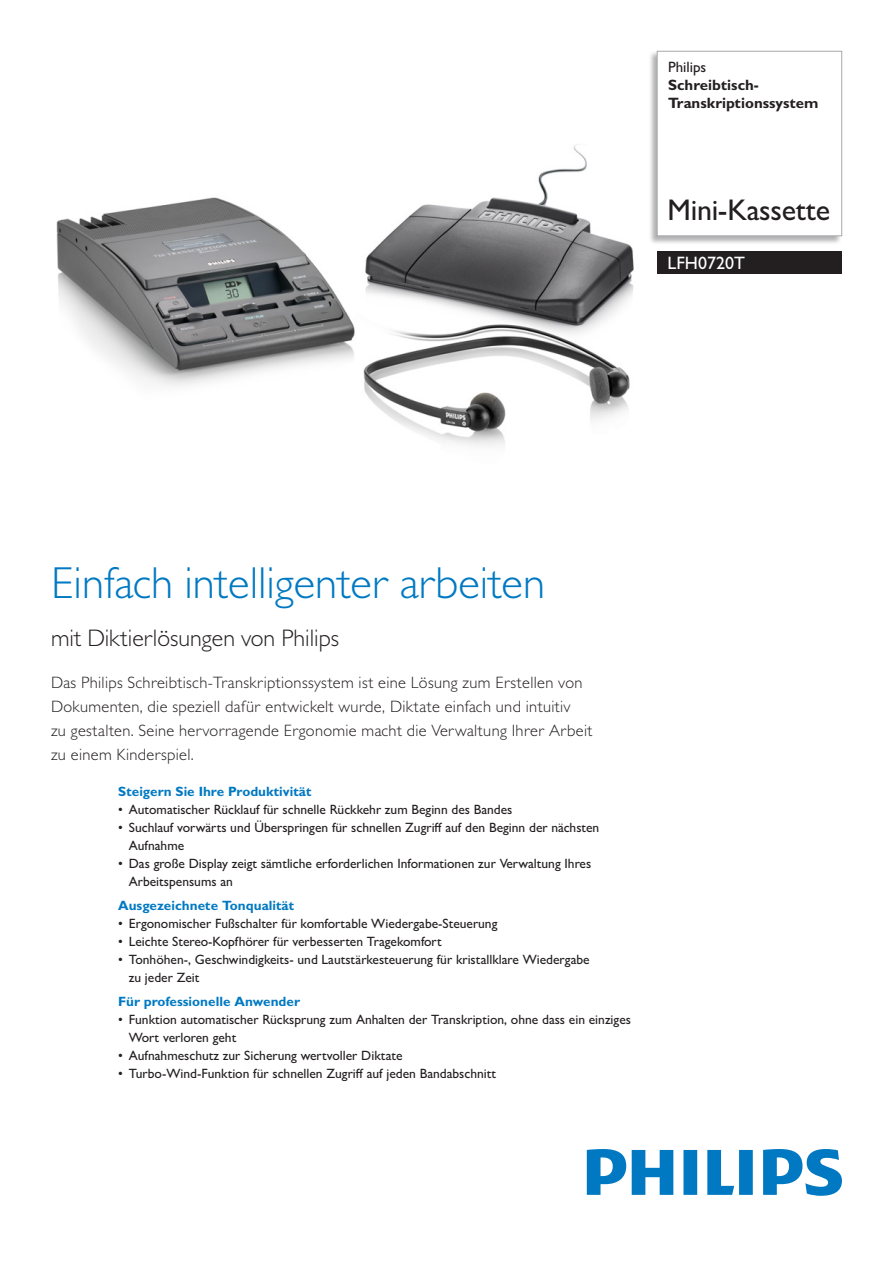
<style>
.page{position:relative;width:893px;height:1263px;background:#fff}
.page>*{position:absolute;margin:0;border:0;box-sizing:border-box;transform-origin:0 0}
.Textblock_header{font:300 45px "Gill Sans MT Pro";color:#0079c2}
.Version_1{font:500 30px "Gill Sans MT Pro";letter-spacing:-.01em;color:#231f20}
.Subheader{font:300 24px "Gill Sans MT Pro";color:#231f20}
.CNT{font:500 18px "Gill Sans MT Pro";color:#fff}
.Textblock{font:300 16.5px/24px "Gill Sans MT Pro";letter-spacing:.02em;color:#231f20}
.Descriptor{font:700 15px/18px "Gill Sans MT Pro";color:#231f20}
.Product_name{font:500 15px "Gill Sans MT Pro";color:#231f20}
.t1{font:500 13.5px/18px "Gill Sans MT Pro";color:#231f20}
.Key_benefit_area_nam{font:700 13.5px "Gill Sans MT Pro";color:#0079c2}
</style>
<div class="page">
<img style="left:56px;top:144px;width:578px;height:302px">
<svg style="left:587px;top:1149px;width:255px;height:47px"></svg>
<div style="left:648px;top:51px;width:194px;height:194px;background:#231f20;opacity:.35"></div>
<div style="left:657px;top:51px;width:185px;height:185px;background:#fff"></div>
<div style="left:657px;top:51px;width:185px;height:185px;border:1px solid #a8a9ad"></div>
<div style="left:657px;top:251px;width:185px;height:23px;background:#231f20"></div>
<p class="Product_name" style="left:668px;top:58px;width:40px">Philips</p>
<p class="Descriptor" style="left:668px;top:76px;width:152px">Schreibtisch-<br>Transkriptionssystem</p>
<p class="Version_1" style="left:668px;top:192px;width:164px">Mini-Kassette</p>
<p class="CNT" style="left:668px;top:252px;width:79px">LFH0720T</p>
<p class="Textblock_header" style="left:51px;top:556px;width:496px">Einfach intelligenter arbeiten</p>
<p class="Subheader" style="left:51px;top:623px;width:290px">mit Diktierlösungen von Philips</p>
<p class="Textblock" style="left:51px;top:670px;width:543px">Das Philips Schreibtisch-Transkriptionssystem ist eine Lösung zum Erstellen von Dokumenten, die speziell dafür entwickelt wurde, Diktate einfach und intuitiv<br>zu gestalten. Seine hervorragende Ergonomie macht die Verwaltung Ihrer Arbeit zu einem Kinderspiel.</p>
<p class="Key_benefit_area_nam" style="left:118px;top:783px;width:195px">Steigern Sie Ihre Produktivität</p>
<p class="t1" style="left:118px;top:800px;width:396px">• Automatischer Rücklauf für schnelle Rückkehr zum Beginn des Bandes</p>
<p class="t1" style="left:129px;top:818px;width:472px;text-indent:-11px">• Suchlauf vorwärts und Überspringen für schnellen Zugriff auf den Beginn der nächsten<br>Aufnahme</p>
<p class="t1" style="left:129px;top:854px;width:464px;text-indent:-11px">• Das große Display zeigt sämtliche erforderlichen Informationen zur Verwaltung Ihres<br>Arbeitspensums an</p>
<p class="Key_benefit_area_nam" style="left:118px;top:897px;width:178px">Ausgezeichnete Tonqualität</p>
<p class="t1" style="left:118px;top:914px;width:381px">• Ergonomischer Fußschalter für komfortable Wiedergabe-Steuerung</p>
<p class="t1" style="left:118px;top:932px;width:325px">• Leichte Stereo-Kopfhörer für verbesserten Tragekomfort</p>
<p class="t1" style="left:129px;top:950px;width:462px;text-indent:-11px">• Tonhöhen-, Geschwindigkeits- und Lautstärkesteuerung für kristallklare Wiedergabe zu jeder Zeit</p>
<p class="Key_benefit_area_nam" style="left:118px;top:993px;width:183px">Für professionelle Anwender</p>
<p class="t1" style="left:129px;top:1010px;width:504px;text-indent:-11px">• Funktion automatischer Rücksprung zum Anhalten der Transkription, ohne dass ein einziges<br>Wort verloren geht</p>
<p class="t1" style="left:118px;top:1046px;width:286px">• Aufnahmeschutz zur Sicherung wertvoller Diktate</p>
<p class="t1" style="left:118px;top:1064px;width:379px">• Turbo-Wind-Funktion für schnellen Zugriff auf jeden Bandabschnitt</p>
</div>
